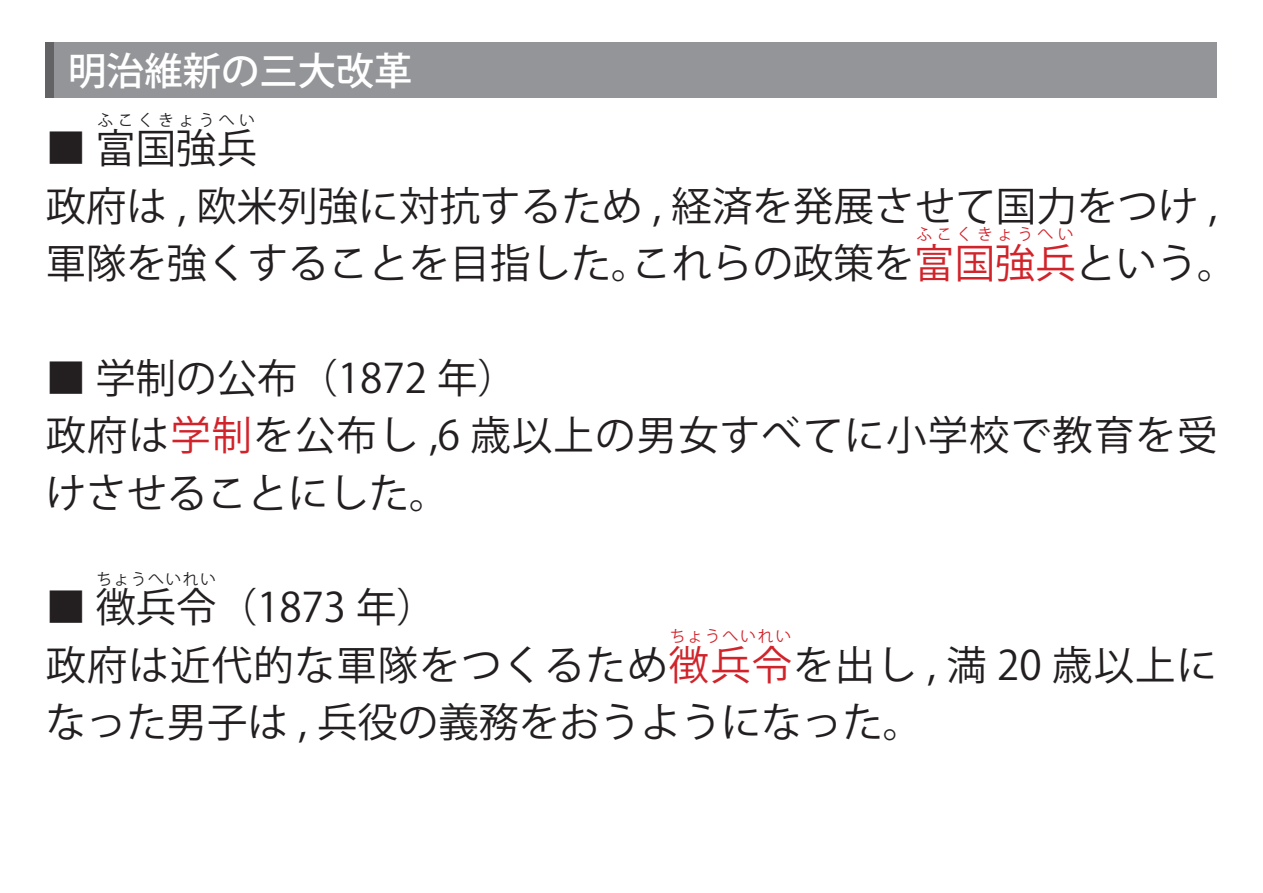
<style>
.page{position:relative;width:1263px;height:893px;background:#fff}
.page>*{position:absolute;margin:0;border:0;box-sizing:border-box;transform-origin:0 0}
.t1{font:40.35px/57.4px "Koz Go Pr 6 N";letter-spacing:.005em;color:#231f20}
.t2{font:40.35px/57.4px "Koz Go Pr 6 N";letter-spacing:.03em;color:#231f20}
.t3{font:500 38.25px "Koz Go Pr 6 N";color:#fff}
.t4{font:15.9px "Koz Go Pr 6 N";letter-spacing:.265em;color:#231f20}
.t5{font:15.9px "Koz Go Pr 6 N";letter-spacing:.265em;color:#d1232a}
.t6{font:15.9px "Koz Go Pr 6 N";letter-spacing:.085em;color:#231f20}
.t7{font:15.9px "Koz Go Pr 6 N";letter-spacing:.105em;color:#d1232a}
.s1{color:#d1232a}
</style>
<div class="page">
<div style="left:46px;top:43px;width:1171px;height:55px;background:#939598"></div>
<div style="left:46px;top:43px;width:8px;height:55px;background:#636366"></div>
<p class="t3" style="left:68px;top:49px;width:346px">明治維新の三大改革</p>
<p class="t4" style="left:98px;top:111px;width:159px">ふこくきょうへい</p>
<p class="t1" style="left:46px;top:120px;width:213px">■ 富国強兵</p>
<p class="t1" style="left:46px;top:178px;width:1193px">政府は , 欧米列強に対抗するため , 経済を発展させて国力をつけ ,軍隊を強くすることを目指した。これらの政策を<span class="s1">富国強兵</span>という。</p>
<p class="t5" style="left:916px;top:226px;width:159px">ふこくきょうへい</p>
<p class="t2" style="left:46px;top:350px;width:1173px">■ 学制の公布（1872 年）<br>政府は<span class="s1">学制</span>を公布し ,6 歳以上の男女すべてに小学校で教育を受けさせることにした。</p>
<p class="t6" style="left:96px;top:570px;width:121px">ちょうへいれい</p>
<p class="t1" style="left:46px;top:580px;width:393px">■ 徴兵令（1873 年）</p>
<p class="t7" style="left:670px;top:627px;width:123px">ちょうへいれい</p>
<p class="t2" style="left:46px;top:637px;width:1173px">政府は近代的な軍隊をつくるため<span class="s1">徴兵令</span>を出し , 満 20 歳以上に</p>
<p class="t1" style="left:46px;top:694px;width:879px">なった男子は , 兵役の義務をおうようになった。</p>
</div>
